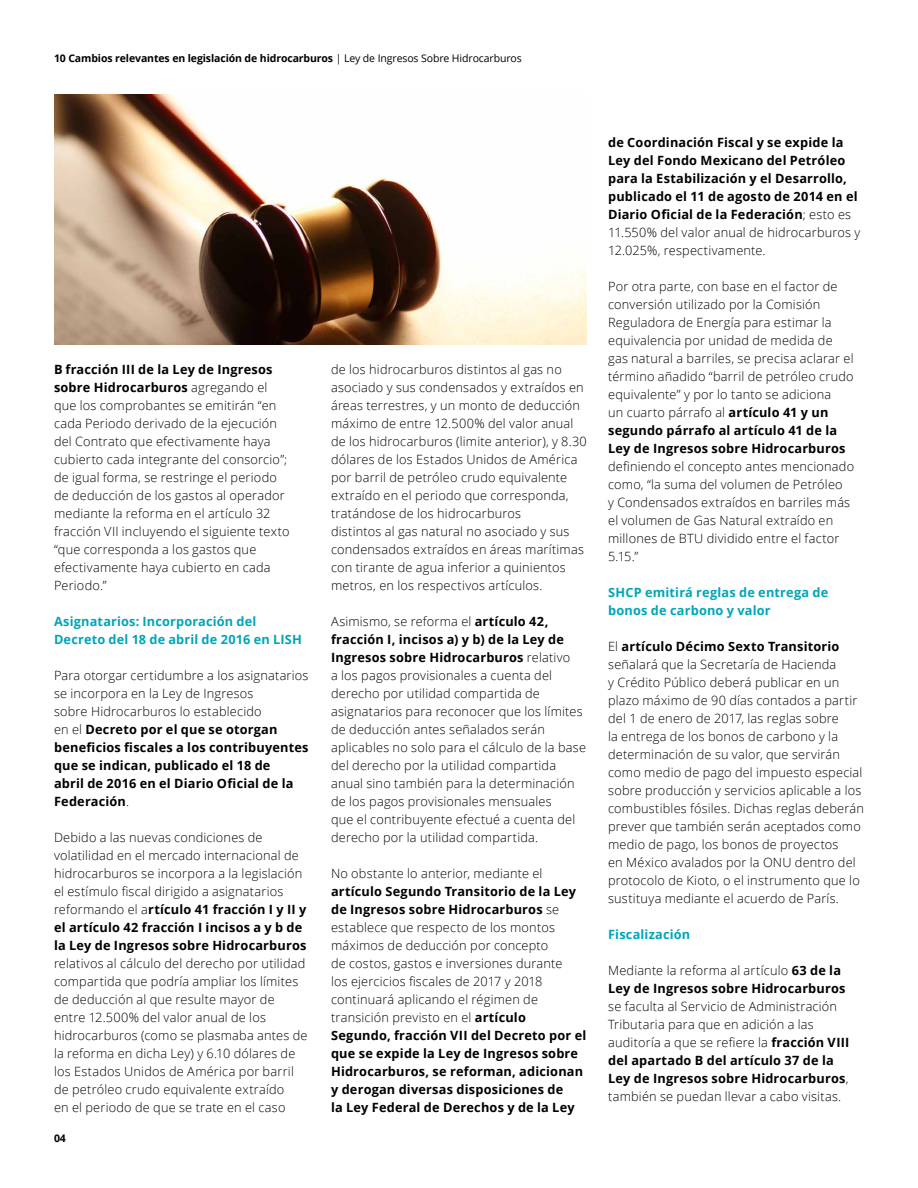
<style>
.page{position:relative;width:918px;height:1188px;background:#fff}
.page>*{position:absolute;margin:0;border:0;box-sizing:border-box;transform-origin:0 0}
.t1{font:300 12.75px/18px "Open Sans";letter-spacing:.015em;color:#000}
.t2{font:700 12.75px/18px "Open Sans";letter-spacing:.015em;color:#000}
.t3{font:700 12.75px/18px "Open Sans";letter-spacing:.015em;color:#00a5b8}
.t4{font:700 10.5px "Open Sans";letter-spacing:-.01em;color:#000}
.s1{font-weight:400}
.s2{font-weight:700}
.s3{font-weight:300}
</style>
<div class="page">
<img style="left:54px;top:95px;width:533px;height:249px">
<p class="t4" style="left:54px;top:51px;width:469px">10 Cambios relevantes en legislación de hidrocarburos <span class="s1">| Ley de Ingresos Sobre Hidrocarburos</span></p>
<p class="t1" style="left:54px;top:360px;width:237px"><span class="s2">B fracción III de la Ley de Ingresos sobre Hidrocarburos</span> agregando el que los comprobantes se emitirán “en cada Periodo derivado de la ejecución del Contrato que efectivamente haya cubierto cada integrante del consorcio”; de igual forma, se restringe el periodo de deducción de los gastos al operador mediante la reforma en el artículo 32 fracción VII incluyendo el siguiente texto “que corresponda a los gastos que efectivamente haya cubierto en cada Periodo.”</p>
<p class="t3" style="left:54px;top:612px;width:250px">Asignatarios: Incorporación del<br>Decreto del 18 de abril de 2016 en LISH</p>
<p class="t2" style="left:54px;top:666px;width:256px"><span class="s3">Para otorgar certidumbre a los asignatarios se incorpora en la Ley de Ingresos<br>sobre Hidrocarburos lo establecido<br>en el</span> Decreto por el que se otorgan beneficios fiscales a los contribuyentes que se indican, publicado el 18 de<br>abril de 2016 en el Diario Oficial de la Federación<span class="s3">.</span></p>
<p class="t1" style="left:54px;top:828px;width:254px">Debido a las nuevas condiciones de volatilidad en el mercado internacional de hidrocarburos se incorpora a la legislación el estímulo fiscal dirigido a asignatarios reformando el a<span class="s2">rtículo 41 fracción I y II y el artículo 42 fracción I incisos a y b de la Ley de Ingresos sobre Hidrocarburos</span></p>
<p class="t1" style="left:54px;top:954px;width:255px">relativos al cálculo del derecho por utilidad compartida que podría ampliar los límites de deducción al que resulte mayor de entre 12.500% del valor anual de los hidrocarburos (como se plasmaba antes de la reforma en dicha Ley) y 6.10 dólares de los Estados Unidos de América por barril de petróleo crudo equivalente extraído<br>en el periodo de que se trate en el caso</p>
<p class="t4" style="left:54px;top:1131px;width:13px">04</p>
<p class="t1" style="left:331px;top:360px;width:257px">de los hidrocarburos distintos al gas no asociado y sus condensados y extraídos en áreas terrestres, y un monto de deducción máximo de entre 12.500% del valor anual de los hidrocarburos (limite anterior), y 8.30 dólares de los Estados Unidos de América por barril de petróleo crudo equivalente extraído en el periodo que corresponda, tratándose de los hidrocarburos<br>distintos al gas natural no asociado y sus condensados extraídos en áreas marítimas con tirante de agua inferior a quinientos metros, en los respectivos artículos.</p>
<p class="t1" style="left:331px;top:612px;width:256px">Asimismo, se reforma el <span class="s2">artículo 42, fracción I, incisos a) y b) de la Ley de Ingresos sobre Hidrocarburos</span> relativo<br>a los pagos provisionales a cuenta del derecho por utilidad compartida de asignatarios para reconocer que los límites de deducción antes señalados serán aplicables no solo para el cálculo de la base del derecho por la utilidad compartida anual sino también para la determinación de los pagos provisionales mensuales<br>que el contribuyente efectué a cuenta del derecho por la utilidad compartida.</p>
<p class="t1" style="left:331px;top:864px;width:213px">No obstante lo anterior, mediante el</p>
<p class="t2" style="left:331px;top:882px;width:257px">artículo Segundo Transitorio de la Ley de Ingresos sobre Hidrocarburos <span class="s3">se establece que respecto de los montos máximos de deducción por concepto<br>de costos, gastos e inversiones durante<br>los ejercicios fiscales de 2017 y 2018 continuará aplicando el régimen de transición previsto en el</span> artículo Segundo, fracción VII del Decreto por el que se expide la Ley de Ingresos sobre Hidrocarburos, se reforman, adicionan y derogan diversas disposiciones de<br>la Ley Federal de Derechos y de la Ley</p>
<p class="t2" style="left:608px;top:133px;width:254px">de Coordinación Fiscal y se expide la Ley del Fondo Mexicano del Petróleo para la Estabilización y el Desarrollo, publicado el 11 de agosto de 2014 en el Diario Oficial de la Federación<span class="s3">; esto es 11.550% del valor anual de hidrocarburos y 12.025%, respectivamente.</span></p>
<p class="t1" style="left:608px;top:277px;width:247px">Por otra parte, con base en el factor de conversión utilizado por la Comisión Reguladora de Energía para estimar la equivalencia por unidad de medida de gas natural a barriles, se precisa aclarar el término añadido “barril de petróleo crudo equivalente” y por lo tanto se adiciona<br>un cuarto párrafo al <span class="s2">artículo 41 y un segundo párrafo al artículo 41 de la Ley de Ingresos sobre Hidrocarburos</span></p>
<p class="t1" style="left:608px;top:457px;width:248px">definiendo el concepto antes mencionado como, “la suma del volumen de Petróleo<br>y Condensados extraídos en barriles más el volumen de Gas Natural extraído en millones de BTU dividido entre el factor 5.15.”</p>
<p class="t3" style="left:608px;top:583px;width:222px">SHCP emitirá reglas de entrega de bonos de carbono y valor</p>
<p class="t1" style="left:608px;top:637px;width:257px">El <span class="s2">artículo Décimo Sexto Transitorio </span>señalará que la Secretaría de Hacienda<br>y Crédito Público deberá publicar en un plazo máximo de 90 días contados a partir del 1 de enero de 2017, las reglas sobre<br>la entrega de los bonos de carbono y la determinación de su valor, que servirán como medio de pago del impuesto especial sobre producción y servicios aplicable a los combustibles fósiles. Dichas reglas deberán prever que también serán aceptados como medio de pago, los bonos de proyectos<br>en México avalados por la ONU dentro del protocolo de Kioto, o el instrumento que lo sustituya mediante el acuerdo de París.</p>
<p class="t3" style="left:608px;top:925px;width:84px">Fiscalización</p>
<p class="t2" style="left:608px;top:961px;width:239px"><span class="s3">Mediante la reforma al artículo</span> 63 de la<br>Ley de Ingresos sobre Hidrocarburos</p>
<p class="t1" style="left:608px;top:997px;width:243px">se faculta al Servicio de Administración Tributaria para que en adición a las auditoría a que se refiere la <span class="s2">fracción VIII del apartado B del artículo 37 de la Ley de Ingresos sobre Hidrocarburos</span>, también se puedan llevar a cabo visitas.</p>
</div>
